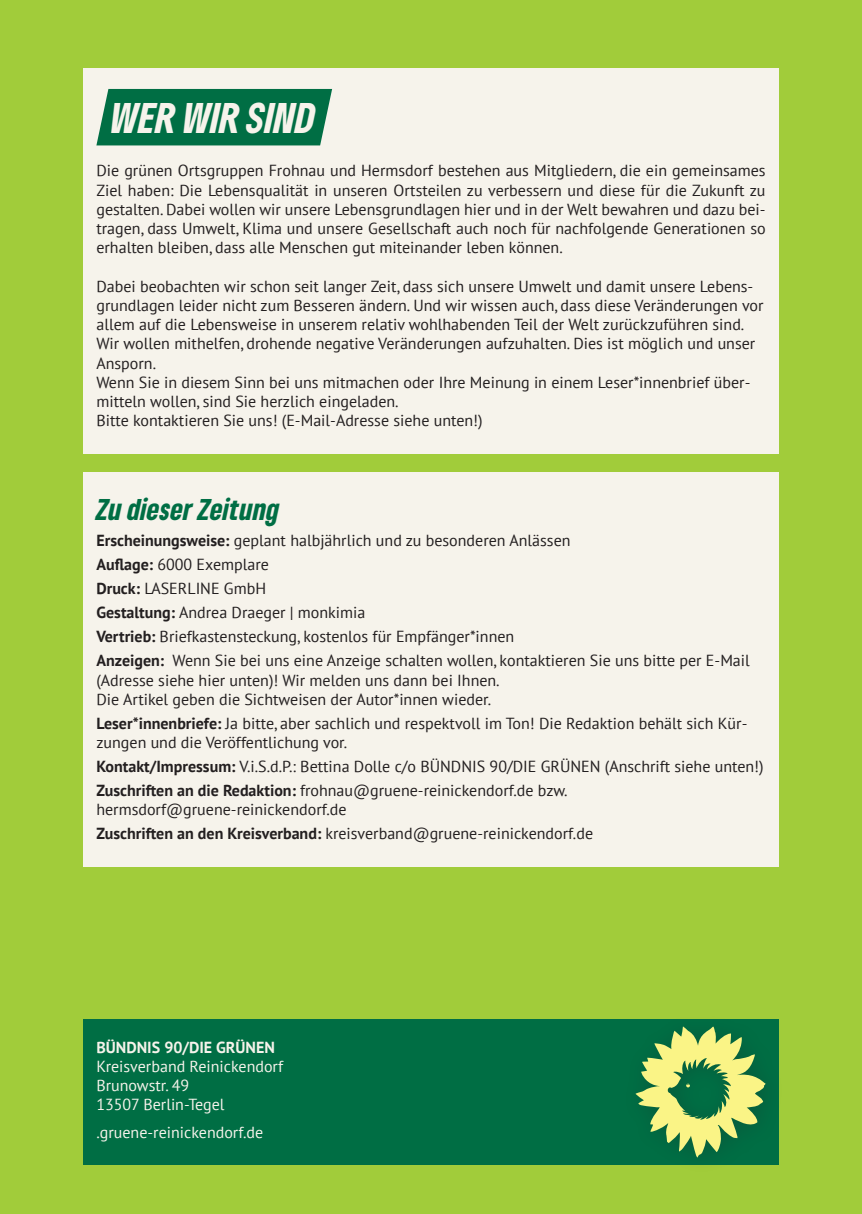
<style>
.page{position:relative;width:862px;height:1214px;background:#fff}
.page>*{position:absolute;margin:0;border:0;box-sizing:border-box;transform-origin:0 0}
.t1{font:italic 900 condensed 40px "Gruene Type";letter-spacing:.005em;color:#f6f3eb}
.t2{font:italic 900 condensed 28px "Gruene Type";letter-spacing:.01em;color:#006e44}
.t3{font:16px/19.2px "PT Sans";color:#231f20}
.t4{font:16px/19.2px "PT Sans";color:#f6f3eb}
.t5{font:700 16px "PT Sans";color:#f6f3eb}
.s1{font-weight:700}
</style>
<div class="page">
<div style="left:0;top:0;width:862px;height:1213px;background:#a1cc3a"></div>
<div style="left:83px;top:1019px;width:695px;height:145px;background:#006e44"></div>
<div style="left:83px;top:68px;width:695px;height:385px;background:#f6f3eb"></div>
<div style="left:83px;top:471px;width:695px;height:395px;background:#f6f3eb"></div>
<div style="left:621px;top:1011px;width:165px;height:165px;background:#231f20;opacity:.22"></div>
<svg style="left:635px;top:1026px;width:130px;height:131px"></svg>
<div style="left:96px;top:89px;width:236px;height:56px;background:#006e44"></div>
<h1 class="t1" style="left:111px;top:91px;width:206px">WER WIR SIND</h1>
<p class="t3" style="left:96px;top:161px;width:671px;text-align:justify">Die grünen Ortsgruppen Frohnau und Hermsdorf bestehen aus Mitgliedern, die ein gemeinsames Ziel haben: Die Lebensqualität in unseren Ortsteilen zu verbessern und diese für die Zukunft zu gestalten. Dabei wollen wir unsere Lebensgrundlagen hier und in der Welt bewahren und dazu bei&shy;tragen, dass Umwelt, Klima und unsere Gesellschaft auch noch für nachfolgende Generationen so erhalten bleiben, dass alle Menschen gut miteinander leben können.</p>
<p class="t3" style="left:96px;top:276px;width:669px">Dabei beobachten wir schon seit langer Zeit, dass sich unsere Umwelt und damit unsere Lebens&shy;grundlagen leider nicht zum Besseren ändern. Und wir wissen auch, dass diese Veränderungen vor allem auf die Lebensweise in unserem relativ wohlhabenden Teil der Welt zurückzuführen sind.<br>Wir wollen mithelfen, drohende negative Veränderungen aufzuhalten. Dies ist möglich und unser Ansporn.<br>Wenn Sie in diesem Sinn bei uns mitmachen oder Ihre Meinung in einem Leser*innenbrief über&shy;mitteln wollen, sind Sie herzlich eingeladen.<br>Bitte kontaktieren Sie uns! (E-Mail-Adresse siehe unten!)</p>
<h2 class="t2" style="left:96px;top:491px;width:184px">Zu dieser Zeitung</h2>
<p class="t3" style="left:96px;top:528px;width:655px;line-height:24px"><span class="s1">Erscheinungsweise:</span> geplant halbjährlich und zu besonderen Anlässen<br><span class="s1">Auflage:</span> 6000 Exemplare<br><span class="s1">Druck:</span> LASERLINE GmbH<br><span class="s1">Gestaltung:</span> Andrea Draeger | monkimia<br><span class="s1">Vertrieb:</span> Briefkastensteckung, kostenlos für Empfänger*innen<br><span class="s1">Anzeigen:</span> Wenn Sie bei uns eine Anzeige schalten wollen, kontaktieren Sie uns bitte per E-Mail</p>
<p class="t3" style="left:96px;top:670px;width:405px">(Adresse siehe hier unten)! Wir melden uns dann bei Ihnen.<br>Die Artikel geben die Sichtweisen der Autor*innen wieder.</p>
<p class="t3" style="left:96px;top:713px;width:652px"><span class="s1">Leser*innenbriefe:</span> Ja bitte, aber sachlich und respektvoll im Ton! Die Redaktion behält sich Kür&shy;zungen und die Veröffentlichung vor.</p>
<p class="t3" style="left:96px;top:754px;width:669px;line-height:24px"><span class="s1">Kontakt/Impressum:</span> V.i.S.d.P.: Bettina Dolle c/o BÜNDNIS 90/DIE GRÜNEN (Anschrift siehe unten!)<br><span class="s1">Zuschriften an die Redaktion:</span> frohnau@gruene-reinickendorf.de bzw.</p>
<p class="t3" style="left:96px;top:797px;width:498px;line-height:24px">hermsdorf@gruene-reinickendorf.de<br><span class="s1">Zuschriften an den Kreisverband:</span> kreisverband@gruene-reinickendorf.de</p>
<p class="t5" style="left:96px;top:1036px;width:180px">BÜNDNIS 90/DIE GRÜNEN</p>
<p class="t4" style="left:96px;top:1056px;width:188px">Kreisverband Reinickendorf<br>Brunowstr. 49<br>13507 Berlin-Tegel</p>
<p class="t4" style="left:96px;top:1122px;width:168px">.gruene-reinickendorf.de</p>
</div>
